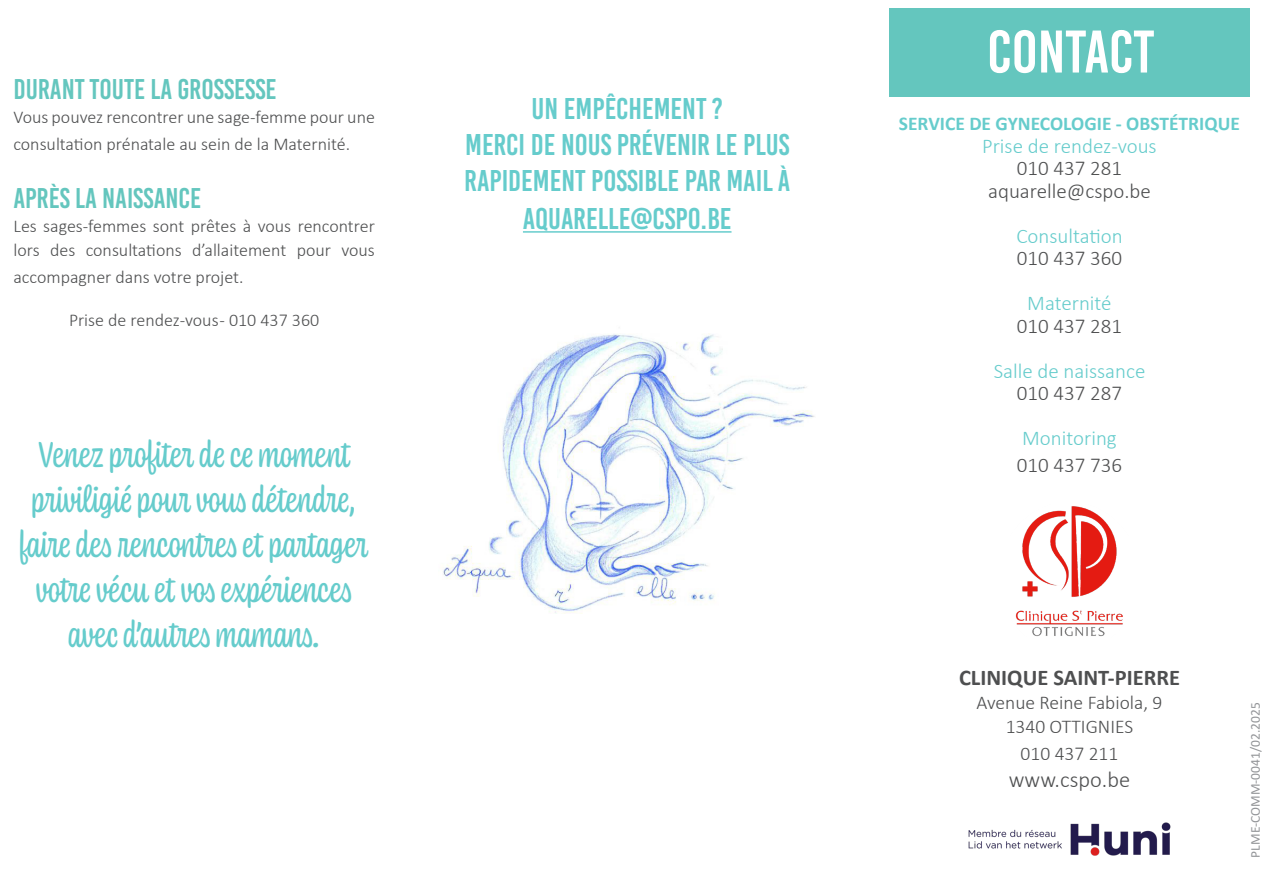
<style>
.page{position:relative;width:1263px;height:893px;background:#fff}
.page>*{position:absolute;margin:0;border:0;box-sizing:border-box;transform-origin:0 0}
.t1{font:60px "Bebas Kai";color:#fff}
.t2{font:37.5px/45px "Coniferous";color:#6cc;text-align:center}
.t3{font:30px/36.9px "Bebas Kai";color:#6cc;text-align:center}
.t4{font:28.5px "Bebas Kai";color:#64c6be}
.t5{font:700 22.5px "Calibri";color:#4e4f50}
.t6{font:300 22.5px "Calibri";color:#4e4f50}
.t7{font:300 21px/22.5px "Calibri";color:#6cc;text-align:center}
.t8{font:300 21px "Calibri";color:#4e4f50}
.t9{font:300 19.5px "Calibri";color:#4e4f50}
.t10{font:700 19.5px "Calibri";color:#6cc}
.t11{font:300 18px/27px "Calibri";color:#4e4f50}
.t12{font:13.5px "Calibri";color:#939598}
.s1{color:#4e4f50}
</style>
<div class="page">
<div style="left:889px;top:9px;width:360px;height:88px;background:#64c6be"></div>
<img style="left:1015px;top:506px;width:108px;height:131px">
<img style="left:968px;top:822px;width:203px;height:34px">
<hr style="left:523px;top:231px;width:208px;height:2px;background:#6cc">
<img style="left:443px;top:333px;width:372px;height:281px">
<p class="t4" style="left:13px;top:74px;width:265px">DURANT TOUTE LA GROSSESSE</p>
<p class="t11" style="left:13px;top:104px;width:363px">Vous pouvez rencontrer une sage-femme pour une consultation prénatale au sein de la Maternité.</p>
<p class="t4" style="left:13px;top:183px;width:189px">APRÈS LA NAISSANCE</p>
<p class="t11" style="left:13px;top:214px;width:363px;line-height:24px">Les sages-femmes sont prêtes à vous rencontrer lors des consultations d’allaitement pour vous</p>
<p class="t11" style="left:13px;top:263px;width:232px">accompagner dans votre projet.</p>
<p class="t11" style="left:69px;top:306px;width:252px">Prise de rendez-vous - 010 437 360</p>
<p class="t2" style="left:20px;top:431px;width:351px">Venez profiter de ce moment priviligié pour vous détendre, faire des rencontres et partager votre vécu et vos expériences avec d’autres mamans.</p>
<p class="t3" style="left:531px;top:91px;width:193px">UN EMPÊCHEMENT ?</p>
<p class="t3" style="left:464px;top:127px;width:327px">MERCI DE NOUS PRÉVENIR LE PLUS<br>RAPIDEMENT POSSIBLE PAR MAIL À<br>AQUARELLE@CSPO.BE</p>
<p class="t1" style="left:987px;top:20px;width:169px">CONTACT</p>
<p class="t10" style="left:899px;top:110px;width:343px">SERVICE DE GYNECOLOGIE - OBSTÉTRIQUE</p>
<p class="t7" style="left:982px;top:134px;width:176px">Prise de rendez-vous<br><span class="s1">010 437 281</span></p>
<p class="t8" style="left:988px;top:178px;width:164px">aquarelle@cspo.be</p>
<p class="t7" style="left:1016px;top:224px;width:108px;text-align:left">Consultation<br><span class="s1">010 437 360</span></p>
<p class="t7" style="left:1017px;top:292px;width:107px">Maternité<br><span class="s1">010 437 281</span></p>
<p class="t7" style="left:994px;top:359px;width:153px">Salle de naissance<br><span class="s1">010 437 287</span></p>
<p class="t7" style="left:1017px;top:424px;width:107px;line-height:27px;text-align:left">Monitoring<br><span class="s1">010 437 736</span></p>
<p class="t5" style="left:959px;top:662px;width:222px">CLINIQUE SAINT-PIERRE</p>
<p class="t9" style="left:976px;top:691px;width:187px">Avenue Reine Fabiola, 9</p>
<p class="t9" style="left:1006px;top:715px;width:129px">1340 OTTIGNIES</p>
<p class="t9" style="left:1020px;top:742px;width:99px">010 437 211</p>
<p class="t6" style="left:1009px;top:766px;width:123px">www.cspo.be</p>
<p class="t12" style="left:1246px;top:857px;width:157px;rotate:-90deg">PLME-COMM-0041/02.2025</p>
</div>
